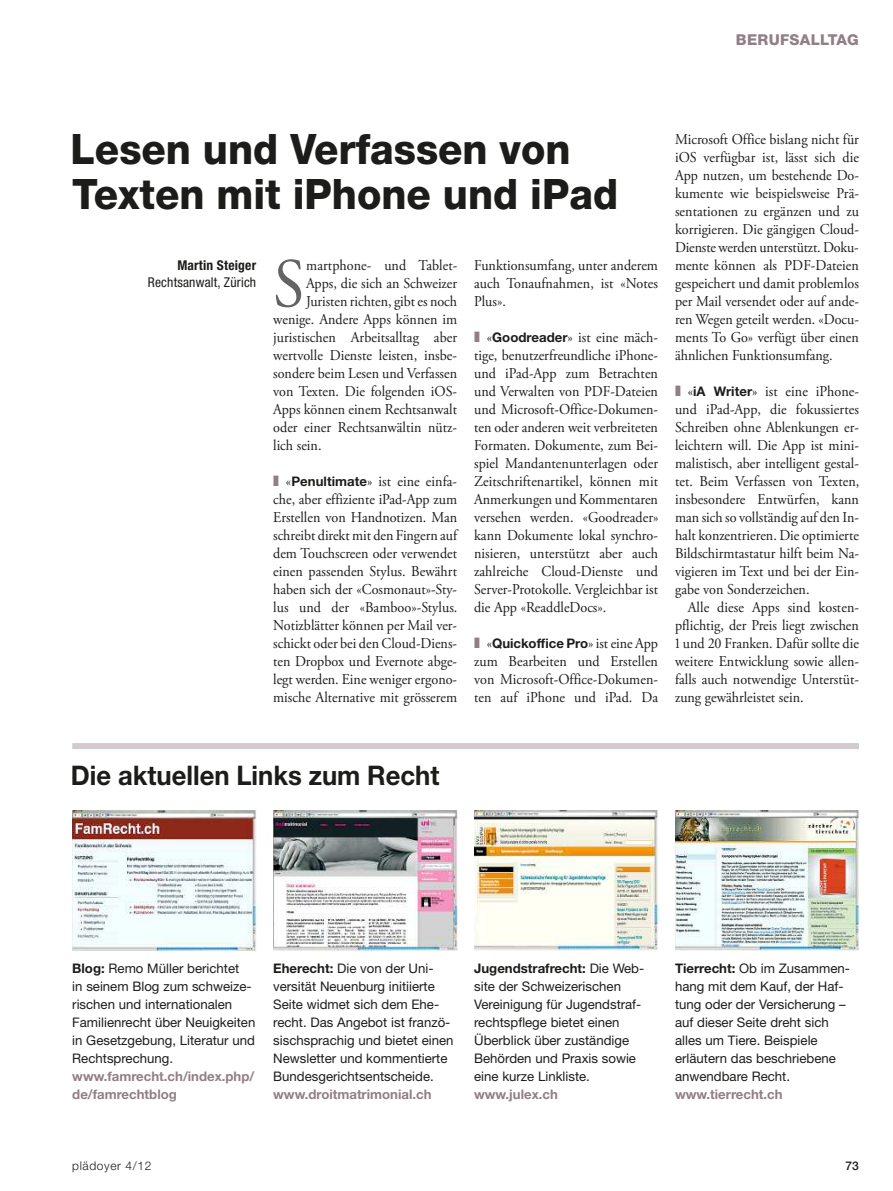
<style>
.page{position:relative;width:893px;height:1191px;background:#fff}
.page>*{position:absolute;margin:0;border:0;box-sizing:border-box;transform-origin:0 0}
.t1{font:69.45px "Adobe Garamond Pro";color:#636362;scale:.92 1}
.t2{font:800 42px/44.2px "Helvetica Neue LT Std";color:#1c1c1a;scale:.95 1}
.t3{font:700 27px "Helvetica Neue LT Std";color:#1c1c1a;scale:.95 1}
.t4{font:15px/18px "Adobe Garamond Pro";color:#1c1c1a;text-align:justify;scale:.94 1}
.t5{font:800 15px "Helvetica Neue LT Std";letter-spacing:.02em;color:#917e86}
.t6{font:condensed 13.5px "Helvetica Neue LT Std";letter-spacing:.015em;color:#1c1c1a}
.t7{font:700 condensed 13.5px "Helvetica Neue LT Std";letter-spacing:.015em;color:#1c1c1a}
.t8{font:13.2px/18px "Helvetica Neue LT Std";color:#1c1c1a}
.t9{font:700 13.2px/18px "Helvetica Neue LT Std";color:#917e86}
.t10{font:700 13.2px "Helvetica Neue LT Std";letter-spacing:-.005em;color:#1c1c1a}
.t11{font:300 12px "Helvetica Neue LT Std";letter-spacing:.05em;color:#1c1c1a}
.t12{font:500 12px "Helvetica Neue LT Std";color:#1c1c1a}
.s1{font-family:"Zipp Dummbazz";color:#917e86}
.s2{font-family:"Helvetica Neue LT Std";font-weight:700;font-size:13.2px}
.s3{font-family:"Zipp Dummbazz";font-weight:400;font-size:15px;color:#917e86}
.s4{font-family:"Adobe Garamond Pro";font-weight:400;font-size:15px}
.s5{font-weight:700}
</style>
<div class="page">
<div style="left:72px;top:743px;width:787px;height:6px;background:#d3cbcf"></div>
<img style="left:72px;top:810px;width:184px;height:141px">
<img style="left:273px;top:810px;width:184px;height:141px">
<img style="left:474px;top:810px;width:184px;height:141px">
<img style="left:675px;top:810px;width:184px;height:141px">
<p class="t5" style="left:736px;top:34px;width:125px">BERUFSALLTAG</p>
<h2 class="t2" style="left:71px;top:131px;width:578px">Lesen und Verfassen von<br>Texten mit iPhone und iPad</h2>
<p class="t7" style="left:177px;top:261px;width:80px">Martin Steiger</p>
<p class="t6" style="left:148px;top:277px;width:110px">Rechtsanwalt, Zürich</p>
<h1 class="t1" style="left:273px;top:256px;width:35px">S</h1>
<p class="t4" style="left:306px;top:258px;width:162px">martphone- und Tablet-</p>
<p class="t4" style="left:306px;top:276px;width:162px">Apps, die sich an Schweizer</p>
<p class="t4" style="left:306px;top:294px;width:162px">Juristen richten, gibt es noch</p>
<p class="t4" style="left:273px;top:312px;width:197px">wenige. Andere Apps können im</p>
<p class="t4" style="left:273px;top:330px;width:197px">juristischen Arbeitsalltag aber</p>
<p class="t4" style="left:273px;top:348px;width:197px">wertvolle Dienste leisten, insbe-</p>
<p class="t4" style="left:273px;top:366px;width:197px">sondere beim Lesen und Verfassen</p>
<p class="t4" style="left:273px;top:384px;width:197px">von Texten. Die folgenden iOS-</p>
<p class="t4" style="left:273px;top:402px;width:197px">Apps können einem Rechtsanwalt</p>
<p class="t4" style="left:273px;top:420px;width:197px">oder einer Rechtsanwältin nütz-</p>
<p class="t4" style="left:273px;top:438px;width:53px">lich sein.</p>
<p class="t4" style="left:273px;top:474px;width:198px"><span class="s1">Z</span> «<span class="s2">Penultimate</span>» ist eine einfa&shy;che, aber effiziente iPad-App zum Erstellen von Handnotizen. Man schreibt direkt mit den Fingern auf dem Touchscreen oder verwendet einen passenden Stylus. Bewährt haben sich der «Cosmonaut»-Sty&shy;lus und der «Bamboo»-Stylus.<br>Notizblätter können per Mail ver&shy;schickt oder bei den Cloud-Diens&shy;ten Dropbox und Evernote abge&shy;legt werden. Eine weniger ergono&shy;mische Alternative mit grösserem</p>
<p class="t4" style="left:474px;top:258px;width:197px">Funktionsumfang, unter anderem auch Tonaufnahmen, ist «Notes Plus».</p>
<p class="t4" style="left:474px;top:330px;width:198px"><span class="s1">Z</span> «<span class="s2">Goodreader</span>» ist eine mäch&shy;tige, benutzerfreundliche iPhone&shy;und iPad-App zum Betrachten und Verwalten von PDF-Dateien und Microsoft-Office-Dokumen&shy;ten oder anderen weit verbreiteten Formaten. Dokumente, zum Bei&shy;spiel Mandantenunterlagen oder Zeitschriftenartikel, können mit Anmerkungen und Kommentaren versehen werden. «Goodreader» kann Dokumente lokal synchro&shy;nisieren, unterstützt aber auch zahlreiche Cloud-Dienste und Server-Protokolle. Vergleichbar ist die App «ReaddleDocs».</p>
<p class="t10" style="left:474px;top:639px;width:185px"><span class="s3">Z</span> <span class="s4">«</span>Quickoffice Pro<span class="s4">» ist eine App</span></p>
<p class="t4" style="left:474px;top:654px;width:197px">zum Bearbeiten und Erstellen von Microsoft-Office-Dokumen&shy;ten auf iPhone und iPad. Da</p>
<p class="t4" style="left:675px;top:132px;width:197px">Microsoft Office bislang nicht für iOS verfügbar ist, lässt sich die App nutzen, um bestehende Do&shy;kumente wie beispielsweise Prä&shy;sentationen zu ergänzen und zu korrigieren. Die gängigen Cloud-Dienste werden unterstützt. Doku&shy;mente können als PDF-Dateien gespeichert und damit problemlos per Mail versendet oder auf ande&shy;ren Wegen geteilt werden. «Docu&shy;ments To Go» verfügt über einen ähnlichen Funktionsumfang.</p>
<p class="t4" style="left:675px;top:384px;width:198px"><span class="s1">Z</span> «<span class="s2">iA Writer</span>» ist eine iPhone&shy;und iPad-App, die fokussiertes Schreiben ohne Ablenkungen er&shy;leichtern will. Die App ist mini&shy;malistisch, aber intelligent gestal&shy;tet. Beim Verfassen von Texten, insbesondere Entwürfen, kann man sich so vollständig auf den In&shy;halt konzentrieren. Die optimierte Bildschirmtastatur hilft beim Na&shy;vigieren im Text und bei der Ein&shy;gabe von Sonderzeichen.</p>
<p class="t4" style="left:675px;top:600px;width:197px;text-indent:13px">Alle diese Apps sind kosten&shy;pflichtig, der Preis liegt zwischen 1 und 20 Franken. Dafür sollte die weitere Entwicklung sowie allen&shy;falls auch notwendige Unterstüt&shy;zung gewährleistet sein.</p>
<h3 class="t3" style="left:71px;top:765px;width:389px">Die aktuellen Links zum Recht</h3>
<p class="t8" style="left:72px;top:960px;width:185px"><span class="s5">Blog:</span> Remo Müller berichtet<br>in seinem Blog zum schweize&shy;rischen und internationalen<br>Familienrecht über Neuigkeiten in Gesetzgebung, Literatur und<br>Rechtsprechung.</p>
<p class="t9" style="left:72px;top:1068px;width:184px">www.famrecht.ch/index.php/ de/famrechtblog</p>
<p class="t8" style="left:273px;top:960px;width:182px"><span class="s5">Eherecht:</span> Die von der Uni&shy;versität Neuenburg initiierte<br>Seite widmet sich dem Ehe&shy;recht. Das Angebot ist franzö&shy;sischsprachig und bietet einen<br>Newsletter und kommentierte<br>Bundesgerichtsentscheide.</p>
<p class="t9" style="left:273px;top:1086px;width:160px">www.droitmatrimonial.ch</p>
<p class="t8" style="left:474px;top:960px;width:172px"><span class="s5">Jugendstrafrecht:</span> Die Web&shy;site der Schweizerischen<br>Vereinigung für Jugendstraf&shy;rechtspflege bietet einen<br>Überblick über zuständige<br>Behörden und Praxis sowie eine kurze Linkliste.</p>
<p class="t9" style="left:474px;top:1086px;width:85px">www.julex.ch</p>
<p class="t8" style="left:675px;top:960px;width:176px"><span class="s5">Tierrecht:</span> Ob im Zusammen&shy;hang mit dem Kauf, der Haf&shy;tung oder der Versicherung – auf dieser Seite dreht sich alles um Tiere. Beispiele erläutern das beschriebene anwendbare Recht.</p>
<p class="t9" style="left:675px;top:1086px;width:109px">www.tierrecht.ch</p>
<p class="t11" style="left:72px;top:1161px;width:81px">plädoyer 4/12</p>
<p class="t12" style="left:845px;top:1161px;width:15px">73</p>
</div>
